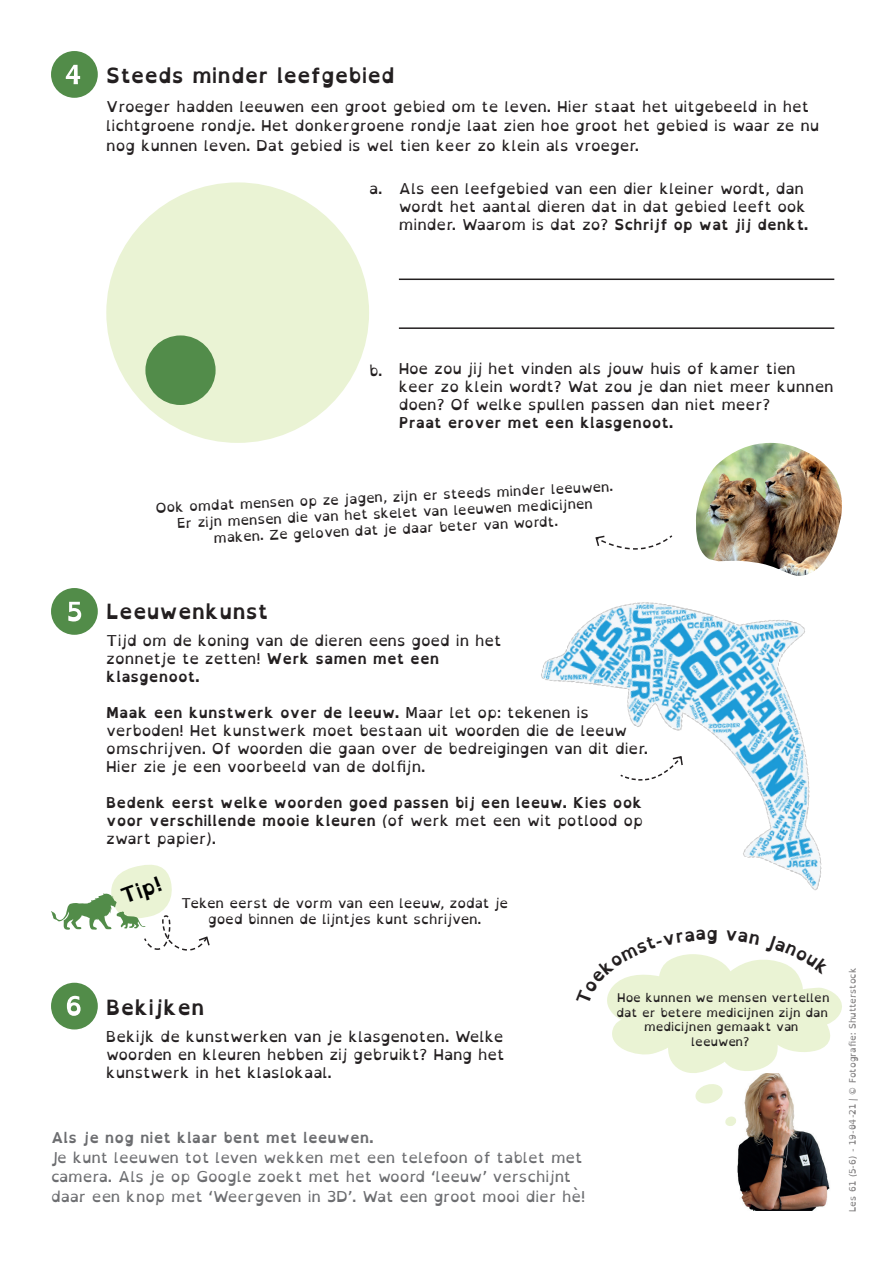
<style>
.page{position:relative;width:893px;height:1263px;background:#fff}
.page>*{position:absolute;margin:0;border:0;box-sizing:border-box;transform-origin:0 0}
.t1{font:700 21px "Open Dyslexic";color:#231f20}
.t2{font:700 21px "Open Dyslexic";color:#000}
.t3{font:700 18px "Open Dyslexic";color:#231f20}
.t4{font:15px/18px "Open Dyslexic";color:#231f20}
.t5{font:700 15px/18px "Open Dyslexic";color:#231f20;text-align:justify}
.t6{font:15px/19.5px "Open Dyslexic";color:#6c6d70}
.t7{font:700 15px "Open Dyslexic";color:#6c6d70}
.t8{font:13.5px/16.2px "Open Dyslexic";color:#231f20;text-align:center}
.t9{font:12px/14.4px "Open Dyslexic";color:#231f20;text-align:center}
.t10{font:9px "Open Dyslexic";color:#828081}
.s1{font-weight:700}
.s2{font-weight:400}
</style>
<div class="page">
<div style="left:51px;top:51px;width:47px;height:47px;background:#528c49;border-radius:50%"></div>
<svg style="left:66px;top:65px;width:14px;height:19px"></svg>
<div style="left:51px;top:588px;width:47px;height:47px;background:#528c49;border-radius:50%"></div>
<svg style="left:68px;top:602px;width:13px;height:19px"></svg>
<div style="left:51px;top:983px;width:47px;height:46px;background:#528c49;border-radius:50%"></div>
<svg style="left:67px;top:996px;width:14px;height:20px"></svg>
<div style="left:106px;top:182px;width:263px;height:261px;background:#eaf3d4;border-radius:50%"></div>
<div style="left:145px;top:335px;width:71px;height:70px;background:#528c4a;border-radius:50%"></div>
<hr style="left:399px;top:279px;width:435px;height:1px;background:#231f20">
<hr style="left:399px;top:327px;width:435px;height:2px;background:#231f20">
<svg style="left:595px;top:535px;width:78px;height:15px"></svg>
<svg style="left:695px;top:1084px;width:28px;height:20px"></svg>
<img style="left:737px;top:1075px;width:93px;height:136px">
<svg style="left:725px;top:1116px;width:11px;height:10px"></svg>
<img style="left:696px;top:443px;width:146px;height:118px">
<svg style="left:51px;top:864px;width:159px;height:87px"></svg>
<img style="left:541px;top:561px;width:284px;height:330px">
<svg style="left:607px;top:954px;width:235px;height:121px"></svg>
<p class="t1" style="left:106px;top:64px;width:290px">Steeds minder leefgebied</p>
<p class="t4" style="left:106px;top:97px;width:714px;line-height:19.5px">Vroeger hadden leeuwen een groot gebied om te leven. Hier staat het uitgebeeld in het lichtgroene rondje. Het donkergroene rondje laat zien hoe groot het gebied is waar ze nu nog kunnen leven. Dat gebied is wel tien keer zo klein als vroeger.</p>
<p class="t4" style="left:369px;top:180px;width:15px">a.</p>
<p class="t4" style="left:399px;top:180px;width:411px">Als een leefgebied van een dier kleiner wordt, dan wordt het aantal dieren dat in dat gebied leeft ook minder. Waarom is dat zo? <span class="s1">Schrijf op wat jij denkt.</span></p>
<p class="t4" style="left:369px;top:362px;width:15px">b.</p>
<p class="t4" style="left:399px;top:360px;width:436px">Hoe zou jij het vinden als jouw huis of kamer tien keer zo klein wordt? Wat zou je dan niet meer kunnen doen? Of welke spullen passen dan niet meer?</p>
<p class="t5" style="left:399px;top:414px;width:276px">Praat erover met een klasgenoot.</p>
<p class="t8" style="left:155px;top:501px;width:460px;rotate:-3deg">Ook omdat mensen op ze jagen, zijn er steeds minder leeuwen.<br>Er zijn mensen die van het skelet van leeuwen medicijnen</p>
<p class="t8" style="left:213px;top:531px;width:346px;rotate:-3deg">maken. Ze geloven dat je daar beter van wordt.</p>
<p class="t1" style="left:106px;top:599px;width:164px">Leeuwenkunst</p>
<p class="t4" style="left:106px;top:631px;width:397px">Tijd om de koning van de dieren eens goed in het zonnetje te zetten! <span class="s1">Werk samen met een</span></p>
<p class="t5" style="left:106px;top:667px;width:95px">klasgenoot.</p>
<p class="t4" style="left:106px;top:703px;width:543px"><span class="s1">Maak een kunstwerk over de leeuw.</span> Maar let op: tekenen is verboden! Het kunstwerk moet bestaan uit woorden die de leeuw omschrijven. Of woorden die gaan over de bedreigingen van dit dier.<br>Hier zie je een voorbeeld van de dolfijn.</p>
<p class="t5" style="left:106px;top:793px;width:538px">Bedenk eerst welke woorden goed passen bij een leeuw. Kies ook voor verschillende mooie kleuren <span class="s2">(of werk met een wit potlood op zwart papier).</span></p>
<p class="t2" style="left:117px;top:886px;width:43px;rotate:-20deg">Tip!</p>
<p class="t8" style="left:181px;top:895px;width:329px">Teken eerst de vorm van een leeuw, zodat je goed binnen de lijntjes kunt schrijven.</p>
<p class="t3" style="left:706px;top:923px;width:14px">g</p>
<p class="t1" style="left:106px;top:995px;width:100px">Bekijken</p>
<p class="t4" style="left:106px;top:1027px;width:400px;text-align:justify">Bekijk de kunstwerken van je klasgenoten. Welke woorden en kleuren hebben zij gebruikt? Hang het kunstwerk in het klaslokaal.</p>
<p class="t7" style="left:51px;top:1129px;width:324px">Als je nog niet klaar bent met leeuwen.</p>
<p class="t6" style="left:51px;top:1148px;width:536px">Je kunt leeuwen tot leven wekken met een telefoon of tablet met camera. Als je op Google zoekt met het woord ‘leeuw’ verschijnt daar een knop met ‘Weergeven in 3D’. Wat een groot mooi dier hè!</p>
<p class="t9" style="left:616px;top:991px;width:215px">Hoe kunnen we mensen vertellen dat er betere medicijnen zijn dan medicijnen gemaakt van leeuwen?</p>
<p class="t10" style="left:848px;top:1212px;width:246px;rotate:-90deg">Les 61 (5-6) - 19-04-21 | © Fotografie: Shutterstock</p>
</div>
